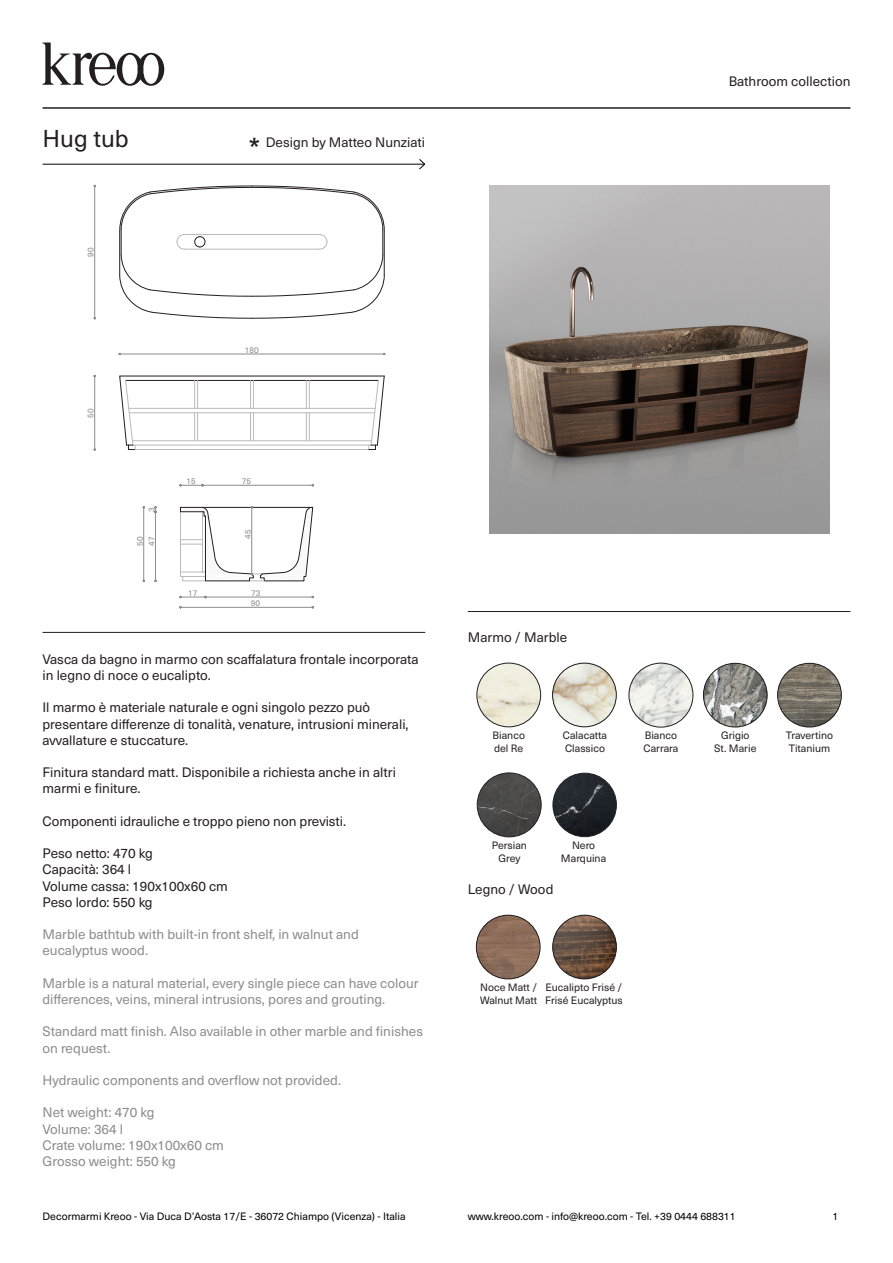
<style>
.page{position:relative;width:893px;height:1263px;background:#fff}
.page>*{position:absolute;margin:0;border:0;box-sizing:border-box;transform-origin:0 0}
.t1{font:500 27px "Neue Haas Unica";color:#231f20}
.t2{font:24px "Neue Haas Unica";color:#231f20}
.t3{font:13.5px/16.2px "Neue Haas Unica";color:#231f20}
.t4{font:13.5px/16.2px "Neue Haas Unica";color:#8c8c8c}
.t5{font:10.5px/12.6px "Neue Haas Unica";color:#231f20}
.t6{font:10.5px "Neue Haas Unica";color:#000}
.t7{font:8.25px "Neue Haas Unica";color:#8c8c8c}
</style>
<div class="page">
<hr style="left:43px;top:164px;width:382px;height:1px;background:#000">
<svg style="left:418px;top:159px;width:7px;height:11px"></svg>
<hr style="left:43px;top:107px;width:807px;height:2px;background:#231f20">
<hr style="left:468px;top:611px;width:382px;height:1px;background:#231f20">
<hr style="left:43px;top:632px;width:382px;height:1px;background:#231f20">
<img style="left:489px;top:185px;width:340px;height:348px">
<svg style="left:43px;top:43px;width:121px;height:43px"></svg>
<hr style="left:94px;top:186px;width:1px;height:132px;background:#8c8c8c">
<hr style="left:205px;top:597px;width:108px;height:1px;background:#8c8c8c">
<svg style="left:180px;top:597px;width:25px;height:1px"></svg>
<hr style="left:155px;top:512px;width:1px;height:69px;background:#8c8c8c">
<svg style="left:180px;top:507px;width:133px;height:75px"></svg>
<hr style="left:180px;top:607px;width:133px;height:1px;background:#8c8c8c">
<hr style="left:143px;top:507px;width:1px;height:74px;background:#8c8c8c">
<hr style="left:202px;top:485px;width:111px;height:1px;background:#8c8c8c">
<svg style="left:180px;top:485px;width:22px;height:1px"></svg>
<hr style="left:120px;top:354px;width:264px;height:1px;background:#8c8c8c">
<hr style="left:94px;top:376px;width:1px;height:73px;background:#8c8c8c">
<svg style="left:120px;top:376px;width:264px;height:74px"></svg>
<svg style="left:119px;top:186px;width:266px;height:133px"></svg>
<img style="left:703px;top:663px;width:64px;height:64px;border-radius:32px">
<div style="left:703px;top:663px;width:64px;height:64px;border:1px solid #231f20;border-radius:50%"></div>
<img style="left:477px;top:663px;width:64px;height:64px;border-radius:32px">
<div style="left:477px;top:663px;width:64px;height:64px;border:1px solid #231f20;border-radius:50%"></div>
<img style="left:629px;top:663px;width:64px;height:64px;border-radius:32px">
<div style="left:629px;top:663px;width:64px;height:64px;border:1px solid #231f20;border-radius:50%"></div>
<img style="left:553px;top:663px;width:63px;height:64px;border-radius:32px">
<div style="left:552px;top:663px;width:64px;height:64px;border:1px solid #231f20;border-radius:50%"></div>
<img style="left:477px;top:773px;width:64px;height:64px;border-radius:32px">
<div style="left:477px;top:773px;width:64px;height:64px;border:1px solid #231f20;border-radius:50%"></div>
<img style="left:778px;top:663px;width:63px;height:64px;border-radius:32px">
<div style="left:777px;top:663px;width:64px;height:64px;border:1px solid #231f20;border-radius:50%"></div>
<img style="left:553px;top:773px;width:63px;height:64px;border-radius:32px">
<div style="left:553px;top:773px;width:64px;height:64px;border:1px solid #231f20;border-radius:50%"></div>
<img style="left:476px;top:915px;width:64px;height:64px;border-radius:32px">
<div style="left:476px;top:915px;width:64px;height:64px;border:1px solid #231f20;border-radius:50%"></div>
<img style="left:553px;top:915px;width:63px;height:64px;border-radius:32px">
<div style="left:552px;top:915px;width:65px;height:64px;border:1px solid #231f20;border-radius:50%"></div>
<p class="t2" style="left:43px;top:121px;width:88px">Hug tub</p>
<p class="t3" style="left:266px;top:133px;width:161px">Design by Matteo Nunziati</p>
<p class="t1" style="left:249px;top:127px;width:13px">*</p>
<p class="t7" style="left:85px;top:257px;width:11px;rotate:-90deg">90</p>
<p class="t7" style="left:85px;top:417px;width:11px;rotate:-90deg">50</p>
<p class="t7" style="left:245px;top:344px;width:15px">180</p>
<p class="t7" style="left:145px;top:512px;width:6px;rotate:-90deg">3</p>
<p class="t7" style="left:146px;top:546px;width:11px;rotate:-90deg">47</p>
<p class="t7" style="left:134px;top:546px;width:11px;rotate:-90deg">50</p>
<p class="t7" style="left:187px;top:475px;width:11px">15</p>
<p class="t7" style="left:242px;top:475px;width:11px">75</p>
<p class="t7" style="left:242px;top:539px;width:11px;rotate:-90deg">45</p>
<p class="t7" style="left:188px;top:587px;width:11px">17</p>
<p class="t7" style="left:251px;top:587px;width:11px">73</p>
<p class="t7" style="left:251px;top:597px;width:11px">90</p>
<p class="t3" style="left:43px;top:650px;width:378px">Vasca da bagno in marmo con scaffalatura frontale incorporata in legno di noce o eucalipto.</p>
<p class="t3" style="left:43px;top:699px;width:368px">Il marmo è materiale naturale e ogni singolo pezzo può presentare differenze di tonalità, venature, intrusioni minerali, avvallature e stuccature.</p>
<p class="t3" style="left:43px;top:763px;width:355px">Finitura standard matt. Disponibile a richiesta anche in altri marmi e finiture.</p>
<p class="t3" style="left:43px;top:812px;width:305px">Componenti idrauliche e troppo pieno non previsti.</p>
<p class="t3" style="left:43px;top:844px;width:112px">Peso netto: 470 kg</p>
<p class="t3" style="left:43px;top:861px;width:90px">Capacità: 364 l</p>
<p class="t3" style="left:43px;top:877px;width:187px">Volume cassa: 190x100x60 cm</p>
<p class="t3" style="left:43px;top:893px;width:112px">Peso lordo: 550 kg</p>
<p class="t4" style="left:43px;top:925px;width:318px">Marble bathtub with built-in front shelf, in walnut and eucalyptus wood.</p>
<p class="t4" style="left:43px;top:974px;width:378px">Marble is a natural material, every single piece can have colour differences, veins, mineral intrusions, pores and grouting.</p>
<p class="t4" style="left:43px;top:1023px;width:382px">Standard matt finish. Also available in other marble and finishes on request.</p>
<p class="t4" style="left:43px;top:1071px;width:300px">Hydraulic components and overflow not provided.</p>
<p class="t4" style="left:43px;top:1104px;width:114px">Net weight: 470 kg</p>
<p class="t4" style="left:43px;top:1120px;width:82px">Volume: 364 l</p>
<p class="t4" style="left:43px;top:1136px;width:183px">Crate volume: 190x100x60 cm</p>
<p class="t4" style="left:43px;top:1152px;width:135px">Grosso weight: 550 kg</p>
<p class="t3" style="left:729px;top:72px;width:123px">Bathroom collection</p>
<p class="t3" style="left:468px;top:628px;width:101px">Marmo / Marble</p>
<p class="t5" style="left:493px;top:728px;width:34px">Bianco</p>
<p class="t5" style="left:494px;top:741px;width:31px">del Re</p>
<p class="t5" style="left:563px;top:728px;width:46px">Calacatta</p>
<p class="t5" style="left:565px;top:741px;width:41px">Classico</p>
<p class="t5" style="left:645px;top:728px;width:34px">Bianco</p>
<p class="t5" style="left:643px;top:741px;width:36px">Carrara</p>
<p class="t5" style="left:492px;top:838px;width:37px">Persian</p>
<p class="t5" style="left:498px;top:851px;width:23px">Grey</p>
<p class="t3" style="left:468px;top:880px;width:87px">Legno / Wood</p>
<p class="t5" style="left:572px;top:839px;width:25px">Nero</p>
<p class="t5" style="left:561px;top:851px;width:47px">Marquina</p>
<p class="t5" style="left:480px;top:980px;width:59px">Noce Matt /</p>
<p class="t5" style="left:480px;top:993px;width:59px">Walnut Matt</p>
<p class="t5" style="left:545px;top:980px;width:79px">Eucalipto Frisé /<br>Frisé Eucalyptus</p>
<p class="t5" style="left:721px;top:728px;width:30px">Grigio</p>
<p class="t5" style="left:714px;top:741px;width:44px">St. Marie</p>
<p class="t5" style="left:786px;top:728px;width:49px">Travertino</p>
<p class="t5" style="left:789px;top:741px;width:43px">Titanium</p>
<p class="t6" style="left:43px;top:1209px;width:365px">Decormarmi Kreoo - Via Duca D’Aosta 17/E - 36072 Chiampo (Vicenza) - Italia</p>
<p class="t6" style="left:468px;top:1209px;width:269px">www.kreoo.com - info@kreoo.com - Tel. +39 0444 688311</p>
<p class="t6" style="left:832px;top:1209px;width:7px">1</p>
</div>
